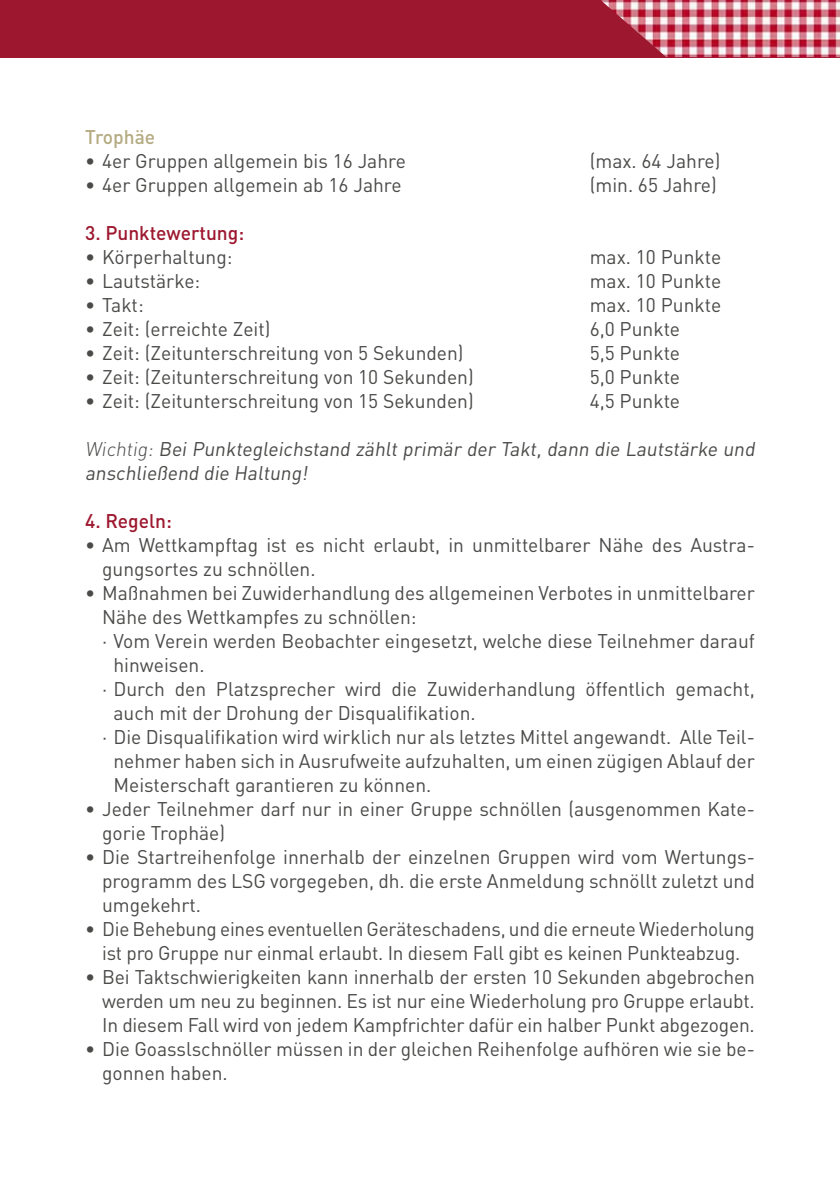
<style>
.page{position:relative;width:840px;height:1191px;background:#fff}
.page>*{position:absolute;margin:0;border:0;box-sizing:border-box;transform-origin:0 0}
.t1{font:19.6px/24px "DIN";color:#4a4a49}
.t2{font:500 19.6px "DIN";color:#9d182f}
.t3{font:500 19.6px "DIN";color:#b5ab83}
.s1{font-weight:300}
</style>
<div class="page">
<div style="left:0;top:0;width:839px;height:57px;background:#9d182f"></div>
<img style="left:601px;top:0;width:238px;height:57px">
<p class="t3" style="left:85px;top:124px;width:72px">Trophäe</p>
<p class="t1" style="left:85px;top:149px;width:322px">• 4er Gruppen allgemein bis 16 Jahre</p>
<p class="t1" style="left:589px;top:149px;width:132px">(max. 64 Jahre)</p>
<p class="t1" style="left:85px;top:173px;width:318px">• 4er Gruppen allgemein ab 16 Jahre</p>
<p class="t1" style="left:589px;top:173px;width:128px">(min. 65 Jahre)</p>
<p class="t2" style="left:85px;top:220px;width:160px">3. Punktewertung:</p>
<p class="t1" style="left:85px;top:245px;width:149px">• Körperhaltung:</p>
<p class="t1" style="left:589px;top:245px;width:133px">max. 10 Punkte</p>
<p class="t1" style="left:85px;top:269px;width:116px">• Lautstärke:</p>
<p class="t1" style="left:589px;top:269px;width:133px">max. 10 Punkte</p>
<p class="t1" style="left:85px;top:293px;width:60px">• Takt:</p>
<p class="t1" style="left:589px;top:293px;width:133px">max. 10 Punkte</p>
<p class="t1" style="left:85px;top:317px;width:187px">• Zeit: (erreichte Zeit)</p>
<p class="t1" style="left:589px;top:317px;width:92px">6,0 Punkte</p>
<p class="t1" style="left:85px;top:340px;width:380px">• Zeit: (Zeitunterschreitung von 5 Sekunden)</p>
<p class="t1" style="left:589px;top:340px;width:92px">5,5 Punkte</p>
<p class="t1" style="left:85px;top:364px;width:390px">• Zeit: (Zeitunterschreitung von 10 Sekunden)</p>
<p class="t1" style="left:589px;top:364px;width:92px">5,0 Punkte</p>
<p class="t1" style="left:85px;top:388px;width:390px">• Zeit: (Zeitunterschreitung von 15 Sekunden)</p>
<p class="t1" style="left:589px;top:388px;width:92px">4,5 Punkte</p>
<p class="t1" style="left:85px;top:437px;width:674px"><span class="s1">Wichtig:</span> Bei Punktegleichstand zählt primär der Takt, dann die Lautstärke und anschließend die Haltung!</p>
<p class="t2" style="left:85px;top:508px;width:88px">4. Regeln:</p>
<p class="t1" style="left:102px;top:533px;width:653px;text-indent:-17px">• Am Wettkampftag ist es nicht erlaubt, in unmittelbarer Nähe des Austra&shy;gungsortes zu schnöllen.</p>
<p class="t1" style="left:85px;top:581px;width:670px">• Maßnahmen bei Zuwiderhandlung des allgemeinen Verbotes in unmittelbarer</p>
<p class="t1" style="left:102px;top:605px;width:316px">Nähe des Wettkampfes zu schnöllen:</p>
<p class="t1" style="left:102px;top:629px;width:653px">· Vom Verein werden Beobachter eingesetzt, welche diese Teilnehmer darauf</p>
<p class="t1" style="left:113px;top:653px;width:92px">hinweisen.</p>
<p class="t1" style="left:102px;top:677px;width:653px">· Durch den Platzsprecher wird die Zuwiderhandlung öffentlich gemacht,</p>
<p class="t1" style="left:113px;top:701px;width:363px">auch mit der Drohung der Disqualifikation.</p>
<p class="t1" style="left:102px;top:724px;width:653px">· Die Disqualifikation wird wirklich nur als letztes Mittel angewandt. Alle Teil-</p>
<p class="t1" style="left:113px;top:749px;width:642px">nehmer haben sich in Ausrufweite aufzuhalten, um einen zügigen Ablauf der</p>
<p class="t1" style="left:113px;top:773px;width:319px">Meisterschaft garantieren zu können.</p>
<p class="t1" style="left:102px;top:797px;width:653px;text-indent:-17px">• Jeder Teilnehmer darf nur in einer Gruppe schnöllen (ausgenommen Kate&shy;gorie Trophäe)</p>
<p class="t1" style="left:102px;top:845px;width:653px;text-align:justify;text-indent:-17px">• Die Startreihenfolge innerhalb der einzelnen Gruppen wird vom Wertungs&shy;programm des LSG vorgegeben, dh. die erste Anmeldung schnöllt zuletzt und umgekehrt.</p>
<p class="t1" style="left:85px;top:917px;width:670px;text-align:center">• Die Behebung eines eventuellen Geräteschadens, und die erneute Wiederholung ist pro Gruppe nur einmal erlaubt. In diesem Fall gibt es keinen Punkteabzug.</p>
<p class="t1" style="left:102px;top:965px;width:653px;text-align:justify;text-indent:-17px">• Bei Taktschwierigkeiten kann innerhalb der ersten 10 Sekunden abgebrochen werden um neu zu beginnen. Es ist nur eine Wiederholung pro Gruppe erlaubt.<br>In diesem Fall wird von jedem Kampfrichter dafür ein halber Punkt abgezogen.</p>
<p class="t1" style="left:102px;top:1037px;width:653px;text-indent:-17px">• Die Goasslschnöller müssen in der gleichen Reihenfolge aufhören wie sie be&shy;gonnen haben.</p>
</div>
